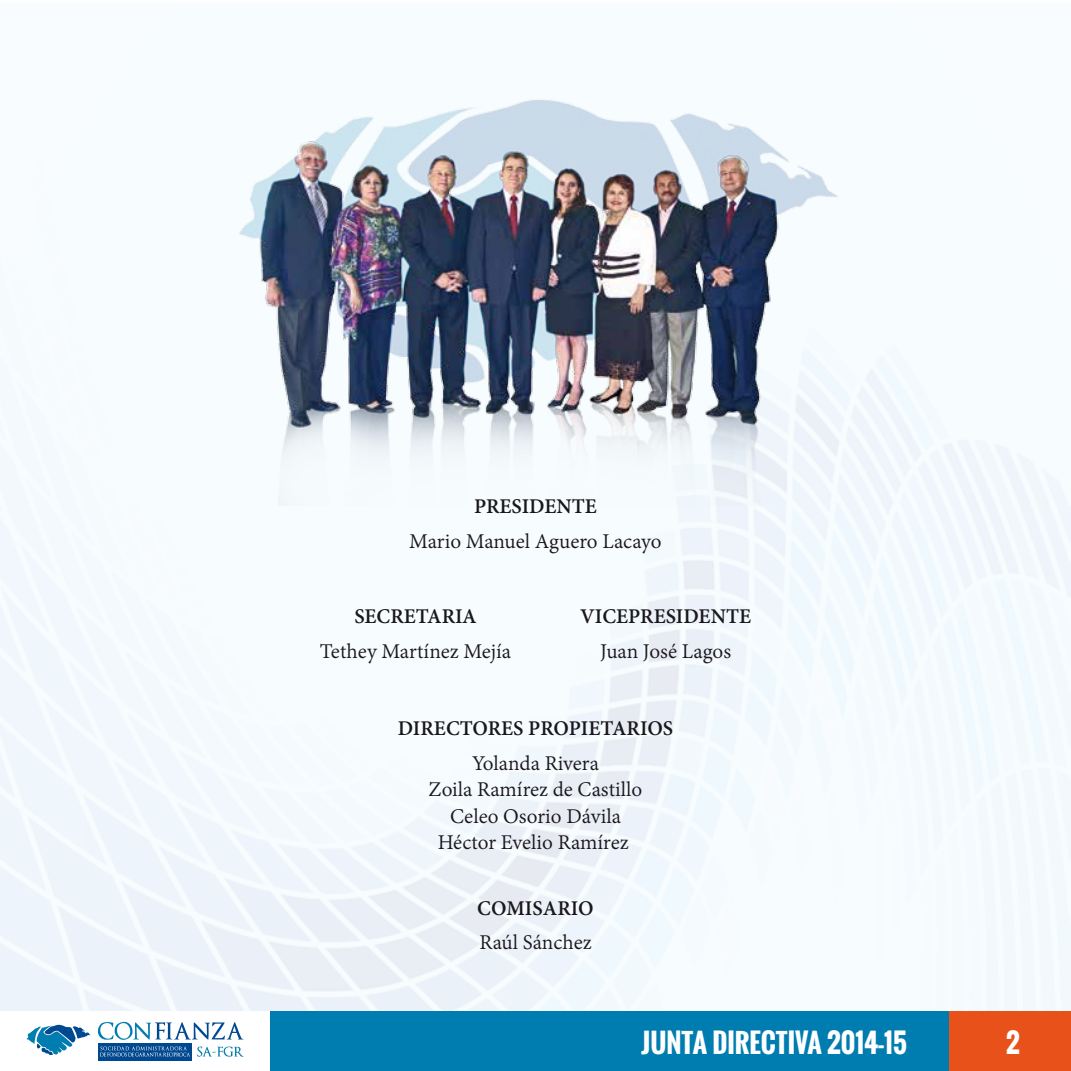
<style>
.page{position:relative;width:1071px;height:1071px;background:#fff}
.page>*{position:absolute;margin:0;border:0;box-sizing:border-box;transform-origin:0 0}
.t1{font:700 26.43px "Oswald";color:#fff}
.t2{font:22.75px/26.1px "Adobe Devanagari";color:#1a171c;text-align:center}
.t3{font:700 22.75px "Adobe Devanagari";color:#1a171c}
</style>
<div class="page">
<div style="left:98px;top:1043px;width:94px;height:17px;background:#004990"></div>
<svg style="left:98px;top:1022px;width:145px;height:18px"></svg>
<svg style="left:197px;top:1047px;width:47px;height:10px"></svg>
<svg style="left:100px;top:1046px;width:90px;height:11px"></svg>
<svg style="left:27px;top:1024px;width:64px;height:31px"></svg>
<div style="left:270px;top:1011px;width:801px;height:60px;background:#007db0"></div>
<div style="left:950px;top:1011px;width:121px;height:60px;background:#e8511a"></div>
<img style="left:197px;top:68px;width:677px;height:438px">
<p class="t3" style="left:474px;top:493px;width:124px">PRESIDENTE</p>
<p class="t2" style="left:409px;top:530px;width:254px">Mario Manuel Aguero Lacayo</p>
<p class="t3" style="left:355px;top:603px;width:124px">SECRETARIA</p>
<p class="t2" style="left:320px;top:640px;width:193px">Tethey Martínez Mejía</p>
<p class="t3" style="left:580px;top:603px;width:172px">VICEPRESIDENTE</p>
<p class="t2" style="left:600px;top:640px;width:133px">Juan José Lagos</p>
<p class="t3" style="left:398px;top:716px;width:277px">DIRECTORES PROPIETARIOS</p>
<p class="t2" style="left:429px;top:752px;width:215px">Yolanda Rivera<br>Zoila Ramírez de Castillo<br>Celeo Osorio Dávila<br>Héctor Evelio Ramírez</p>
<p class="t3" style="left:477px;top:895px;width:118px">COMISARIO</p>
<p class="t2" style="left:479px;top:931px;width:114px">Raúl Sánchez</p>
<p class="t1" style="left:642px;top:1023px;width:267px">JUNTA DIRECTIVA 2014-15</p>
<p class="t1" style="left:1006px;top:1023px;width:15px">2</p>
</div>
